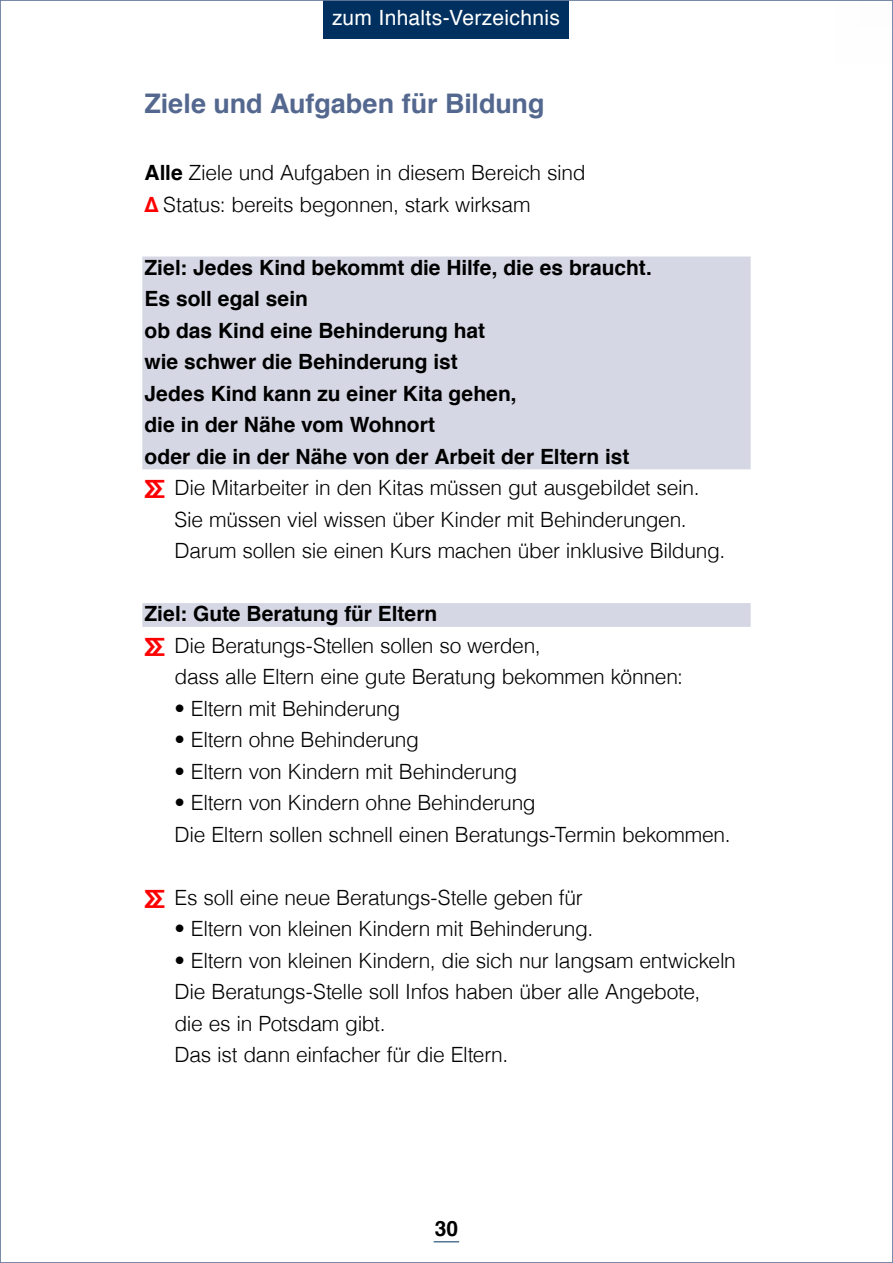
<style>
.page{position:relative;width:893px;height:1263px;background:#fff}
.page>*{position:absolute;margin:0;border:0;box-sizing:border-box;transform-origin:0 0}
.t1{font:700 27px "Helvetica";letter-spacing:-.005em;color:#54688f}
.t2{font:300 21px/31.5px "Helvetica";letter-spacing:-.015em;color:#000}
.t3{font:700 21px/31.5px "Helvetica";color:#000}
.t4{font:21px "Helvetica";letter-spacing:.015em;color:#fff}
.s1{font-weight:700}
.s2{font-weight:700;color:#f00}
</style>
<div class="page">
<svg style="left:434px;top:1241px;width:25px;height:1px"></svg>
<div style="left:835px;top:0;width:58px;height:64px;background:#fbfbfb"></div>
<div style="left:323px;top:0;width:246px;height:38px;background:#00305f"></div>
<div style="left:142px;top:256px;width:609px;height:213px;background:#d5d8e4;border:4px solid #d5d8e4"></div>
<div style="left:142px;top:603px;width:609px;height:24px;background:#d5d8e4"></div>
<p class="t4" style="left:332px;top:2px;width:229px">zum Inhalts-Verzeichnis</p>
<p class="t1" style="left:145px;top:82px;width:401px">Ziele und Aufgaben für Bildung</p>
<p class="t2" style="left:145px;top:155px;width:443px"><span class="s1">Alle</span> Ziele und Aufgaben in diesem Bereich sind <span class="s2">∆</span> Status: bereits begonnen, stark wirksam</p>
<p class="t3" style="left:145px;top:252px;width:509px">Ziel: Jedes Kind bekommt die Hilfe, die es braucht.<br>Es soll egal sein<br>ob das Kind eine Behinderung hat<br>wie schwer die Behinderung ist<br>Jedes Kind kann zu einer Kita gehen,<br>die in der Nähe vom Wohnort<br>oder die in der Nähe von der Arbeit der Eltern ist</p>
<p class="t2" style="left:175px;top:470px;width:552px">Die Mitarbeiter in den Kitas müssen gut ausgebildet sein.<br>Sie müssen viel wissen über Kinder mit Behinderungen.<br>Darum sollen sie einen Kurs machen über inklusive Bildung.</p>
<p class="t3" style="left:145px;top:598px;width:294px">Ziel: Gute Beratung für Eltern</p>
<p class="t2" style="left:175px;top:628px;width:510px">Die Beratungs-Stellen sollen so werden,<br>dass alle Eltern eine gute Beratung bekommen können:</p>
<p class="t2" style="left:175px;top:691px;width:227px">• Eltern mit Behinderung</p>
<p class="t2" style="left:175px;top:722px;width:246px">• Eltern ohne Behinderung</p>
<p class="t2" style="left:175px;top:754px;width:344px">• Eltern von Kindern mit Behinderung</p>
<p class="t2" style="left:175px;top:785px;width:558px">• Eltern von Kindern ohne Behinderung<br>Die Eltern sollen schnell einen Beratungs-Termin bekommen.</p>
<p class="t2" style="left:175px;top:880px;width:410px">Es soll eine neue Beratungs-Stelle geben für</p>
<p class="t2" style="left:175px;top:911px;width:420px">• Eltern von kleinen Kindern mit Behinderung.</p>
<p class="t2" style="left:175px;top:943px;width:563px">• Eltern von kleinen Kindern, die sich nur langsam entwickeln Die Beratungs-Stelle soll Infos haben über alle Angebote,<br>die es in Potsdam gibt.<br>Das ist dann einfacher für die Eltern.</p>
<p class="t3" style="left:435px;top:1213px;width:25px">30</p>
</div>
